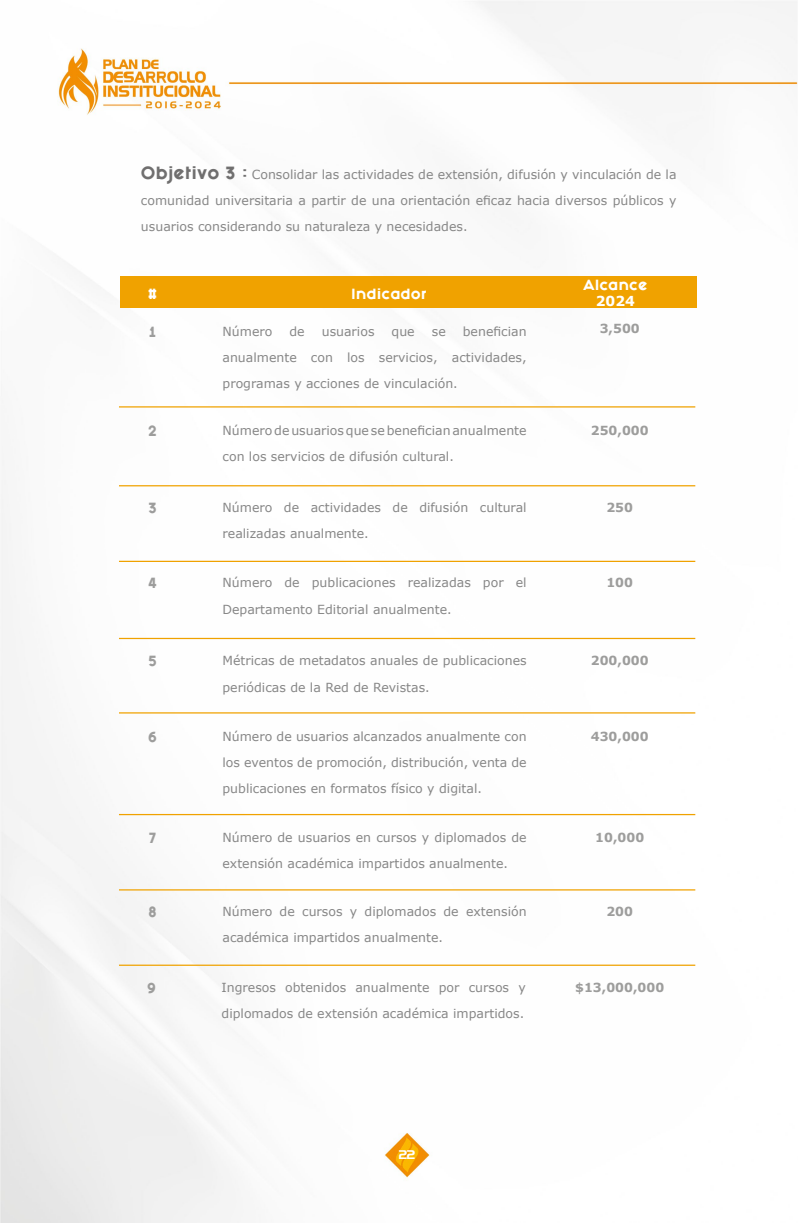
<style>
.page{position:relative;width:798px;height:1223px;background:#fff}
.page>*{position:absolute;margin:0;border:0;box-sizing:border-box;transform-origin:0 0}
.t1{font:700 13.75px "Verdana";color:#fff}
.t2{font:12.5px/26.2px "Verdana";color:#878787}
.t3{font:700 12.5px "Verdana";color:#9d9d9c}
.t4{font:800 12.5px "Fashion Fetish";color:#fff}
.t5{font:800 12.5px "Fashion Fetish";color:#9d9d9c}
.t6{font:12.5px "Hanzel Normal";color:#fff}
.s1{font-family:"Fashion Fetish";font-weight:800;font-size:15px;color:#706f6f}
</style>
<div class="page">
<img style="left:0;top:1px;width:797px;height:1221px">
<div style="left:120px;top:276px;width:576px;height:32px;background:#f0a200"></div>
<hr style="left:119px;top:406px;width:576px;height:1px;background:#f0a200">
<hr style="left:119px;top:485px;width:576px;height:1px;background:#f0a200">
<hr style="left:119px;top:560px;width:576px;height:2px;background:#f0a200">
<hr style="left:119px;top:712px;width:576px;height:1px;background:#f0a200">
<hr style="left:119px;top:814px;width:576px;height:1px;background:#f0a200">
<hr style="left:119px;top:638px;width:576px;height:1px;background:#f0a200">
<hr style="left:119px;top:889px;width:576px;height:1px;background:#f0a200">
<hr style="left:119px;top:964px;width:576px;height:1px;background:#f0a200">
<p class="t2" style="left:141px;top:161px;width:537px;text-align:justify"><span class="s1">Objetivo 3 :</span> Consolidar las actividades de extensión, difusión y vinculación de la comunidad universitaria a partir de una orientación eficaz hacia diversos públicos y usuarios considerando su naturaleza y necesidades.</p>
<p class="t4" style="left:148px;top:283px;width:11px">#</p>
<p class="t4" style="left:351px;top:283px;width:77px">Indicador</p>
<p class="t4" style="left:583px;top:274px;width:66px">Alcance</p>
<p class="t1" style="left:595px;top:292px;width:41px">2024</p>
<p class="t5" style="left:148px;top:321px;width:9px">1</p>
<p class="t3" style="left:599px;top:320px;width:42px">3,500</p>
<p class="t2" style="left:222px;top:318px;width:51px">Número</p>
<p class="t2" style="left:289px;top:318px;width:17px">de</p>
<p class="t2" style="left:321px;top:318px;width:54px">usuarios</p>
<p class="t2" style="left:391px;top:318px;width:25px">que</p>
<p class="t2" style="left:431px;top:318px;width:15px">se</p>
<p class="t2" style="left:222px;top:318px;width:305px;text-align:justify;text-indent:240px">benefician anualmente con los servicios, actividades, programas y acciones de vinculación.</p>
<p class="t2" style="left:222px;top:417px;width:305px">Número de usuarios que se benefician anualmente con los servicios de difusión cultural.</p>
<p class="t5" style="left:148px;top:420px;width:10px">2</p>
<p class="t3" style="left:590px;top:422px;width:59px">250,000</p>
<p class="t2" style="left:222px;top:494px;width:305px">Número de actividades de difusión cultural realizadas anualmente.</p>
<p class="t5" style="left:148px;top:497px;width:10px">3</p>
<p class="t3" style="left:606px;top:499px;width:28px">250</p>
<p class="t2" style="left:222px;top:570px;width:305px">Número de publicaciones realizadas por el<br>Departamento Editorial anualmente.</p>
<p class="t5" style="left:148px;top:573px;width:10px">4</p>
<p class="t3" style="left:606px;top:574px;width:28px">100</p>
<p class="t2" style="left:222px;top:648px;width:305px">Métricas de metadatos anuales de publicaciones periódicas de la Red de Revistas.</p>
<p class="t5" style="left:148px;top:651px;width:10px">5</p>
<p class="t3" style="left:590px;top:652px;width:59px">200,000</p>
<p class="t2" style="left:222px;top:723px;width:305px;text-align:justify">Número de usuarios alcanzados anualmente con los eventos de promoción, distribución, venta de publicaciones en formatos físico y digital.</p>
<p class="t5" style="left:148px;top:726px;width:11px">6</p>
<p class="t3" style="left:590px;top:728px;width:59px">430,000</p>
<p class="t2" style="left:222px;top:824px;width:305px">Número de usuarios en cursos y diplomados de extensión académica impartidos anualmente.</p>
<p class="t5" style="left:149px;top:827px;width:8px">7</p>
<p class="t3" style="left:595px;top:829px;width:50px">10,000</p>
<p class="t2" style="left:222px;top:898px;width:305px">Número de cursos y diplomados de extensión académica impartidos anualmente.</p>
<p class="t5" style="left:148px;top:901px;width:10px">8</p>
<p class="t3" style="left:606px;top:903px;width:28px">200</p>
<p class="t5" style="left:147px;top:977px;width:11px">9</p>
<p class="t3" style="left:575px;top:979px;width:91px">$13,000,000</p>
<p class="t2" style="left:221px;top:974px;width:305px">Ingresos obtenidos anualmente por cursos y diplomados de extensión académica impartidos.</p>
<p class="t6" style="left:398px;top:1147px;width:18px">22</p>
</div>
